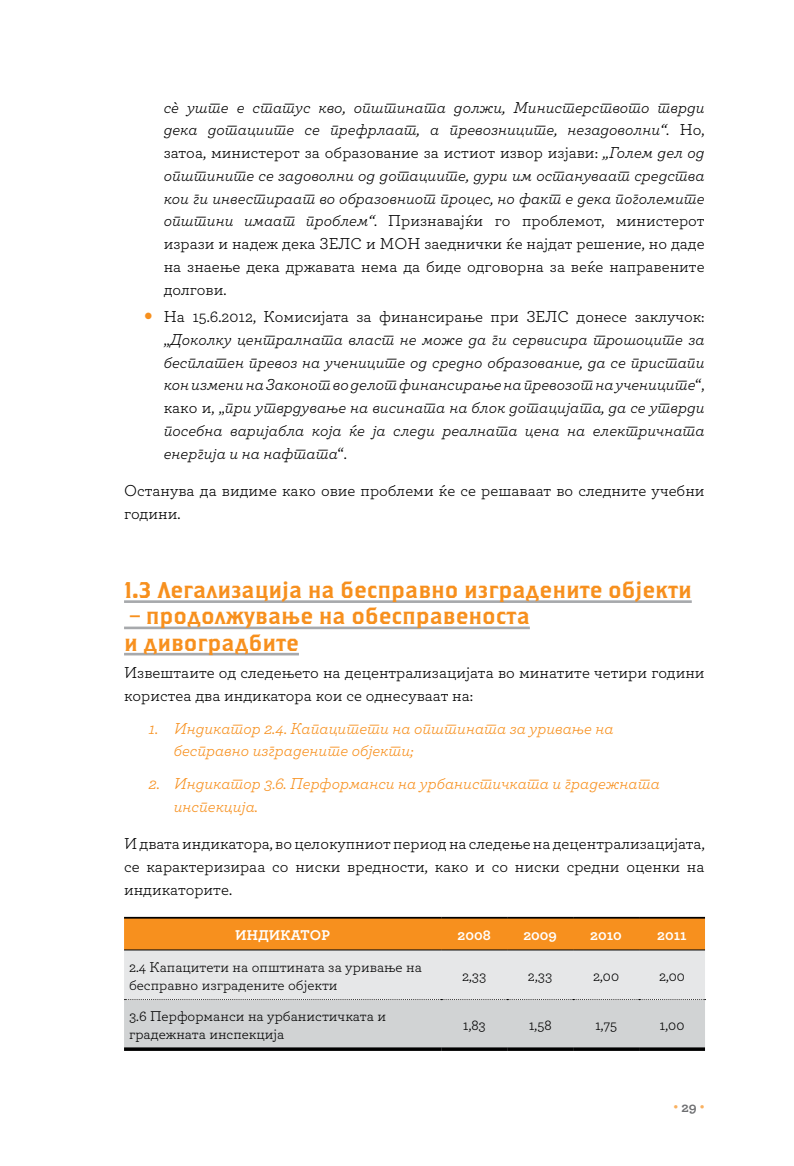
<style>
.page{position:relative;width:794px;height:1166px;background:#fff}
.page>*{position:absolute;margin:0;border:0;box-sizing:border-box;transform-origin:0 0}
.t1{font:22.75px/26.2px "Brothers Cyr mk";color:#f7901e}
.t2{font:italic 16.62px/22.8px "Archer MK";color:#000;text-align:justify}
.t3{font:16.62px/22.8px "Archer MK";color:#000}
.t4{font:italic 16.62px/22.8px "Archer MK";color:#f7901e}
.t5{font:14.88px/17.8px "Archer MK";color:#000}
.t6{font:700 14.88px "Archer MK";color:#fff}
.t7{font:700 14px "Archer MK";color:#6d6e71}
.s1{font-style:normal}
</style>
<div class="page">
<hr style="left:124px;top:600px;width:568px;height:3px;background:#a7a9ac">
<hr style="left:124px;top:626px;width:406px;height:3px;background:#a7a9ac">
<hr style="left:124px;top:653px;width:175px;height:2px;background:#a7a9ac">
<svg style="left:124px;top:918px;width:581px;height:129px;background:#dfc8ae"></svg>
<svg style="left:124px;top:1047px;width:317px;height:4px"></svg>
<svg style="left:441px;top:1047px;width:66px;height:4px"></svg>
<svg style="left:507px;top:1047px;width:66px;height:4px"></svg>
<svg style="left:573px;top:1047px;width:66px;height:4px"></svg>
<svg style="left:639px;top:1047px;width:66px;height:4px"></svg>
<hr style="left:124px;top:949px;width:317px;height:1px;background:#000">
<hr style="left:441px;top:949px;width:66px;height:1px;background:#000">
<hr style="left:507px;top:949px;width:66px;height:1px;background:#000">
<hr style="left:573px;top:949px;width:66px;height:1px;background:#000">
<hr style="left:639px;top:949px;width:66px;height:1px;background:#000">
<hr style="left:124px;top:917px;width:317px;height:1px;background:#000">
<hr style="left:441px;top:917px;width:66px;height:1px;background:#000">
<hr style="left:507px;top:917px;width:66px;height:1px;background:#000">
<hr style="left:573px;top:917px;width:66px;height:1px;background:#000">
<hr style="left:639px;top:917px;width:66px;height:1px;background:#000">
<p class="t2" style="left:164px;top:95px;width:542px">сè уште е статус кво, општината должи, Министерството тврди дека дотациите се префрлаат, а превозниците, незадоволни“. <span class="s1">Но, затоа, министерот за образование за истиот извор изјави:</span> „Голем дел од општините се задоволни од дотациите, дури им остануваат средства кои ги инвестираат во образовниот процес, но факт е дека поголемите општини имаат проблем“. <span class="s1">Признавајќи го проблемот, министерот изрази и надеж дека ЗЕЛС и МОН заеднички ќе најдат решение, но даде на знаење дека државата нема да биде одговорна за веќе направените долгови.</span></p>
<p class="t2" style="left:164px;top:304px;width:542px"><span class="s1">На 15.6.2012, Комисијата за финансирање при ЗЕЛС донесе заклучок: „</span>Доколку централната власт не може да ги сервисира трошоците за бесплатен превоз на учениците од средно образование, да се пристапи кон измени на Законот во делот финансирање на превозот на учениците<span class="s1">“, како и, „</span>при утврдување на висината на блок дотацијата, да се утврди посебна варијабла која ќе ја следи реалната цена на електричната енергија и на нафтата<span class="s1">“.</span></p>
<p class="t3" style="left:124px;top:479px;width:582px">Останува да видиме како овие проблеми ќе се решаваат во следните учебни години.</p>
<h1 class="t1" style="left:124px;top:576px;width:569px">1.3 Легализација на бесправно изградените објекти</h1>
<h1 class="t1" style="left:124px;top:602px;width:407px">– продолжување на обесправеноста и дивоградбите</h1>
<p class="t3" style="left:124px;top:660px;width:582px">Извештаите од следењето на децентрализацијата во минатите четири години користеа два индикатора кои се однесуваат на:</p>
<p class="t4" style="left:174px;top:716px;width:441px;text-indent:-25px">1. Индикатор 2.4. Капацитети на општината за уривање на бесправно изградените објекти;</p>
<p class="t4" style="left:174px;top:771px;width:487px;text-indent:-25px">2. Индикатор 3.6. Перформанси на урбанистичката и градежната инспекција.</p>
<p class="t3" style="left:124px;top:832px;width:582px;text-align:justify">И двата индикатора, во целокупниот период на следење на децентрализацијата, се карактеризираа со ниски вредности, како и со ниски средни оценки на индикаторите.</p>
<p class="t6" style="left:235px;top:923px;width:45px">Индикатор</p>
<p class="t6" style="left:457px;top:923px;width:35px">2008</p>
<p class="t6" style="left:523px;top:923px;width:35px">2009</p>
<p class="t6" style="left:590px;top:923px;width:33px">2010</p>
<p class="t6" style="left:657px;top:923px;width:31px">2011</p>
<p class="t5" style="left:129px;top:957px;width:294px">2.4 Капацитети на општината за уривање на бесправно изградените објекти</p>
<p class="t5" style="left:462px;top:966px;width:26px">2,33</p>
<p class="t5" style="left:528px;top:966px;width:26px">2,33</p>
<p class="t5" style="left:593px;top:966px;width:28px">2,00</p>
<p class="t5" style="left:659px;top:966px;width:28px">2,00</p>
<p class="t5" style="left:129px;top:1007px;width:258px">3.6 Перформанси на урбанистичката и градежната инспекција</p>
<p class="t5" style="left:463px;top:1016px;width:24px">1,83</p>
<p class="t5" style="left:528px;top:1016px;width:24px">1,58</p>
<p class="t5" style="left:595px;top:1016px;width:24px">1,75</p>
<p class="t5" style="left:659px;top:1016px;width:26px">1,00</p>
<p class="t7" style="left:681px;top:1096px;width:17px">29</p>
</div>
